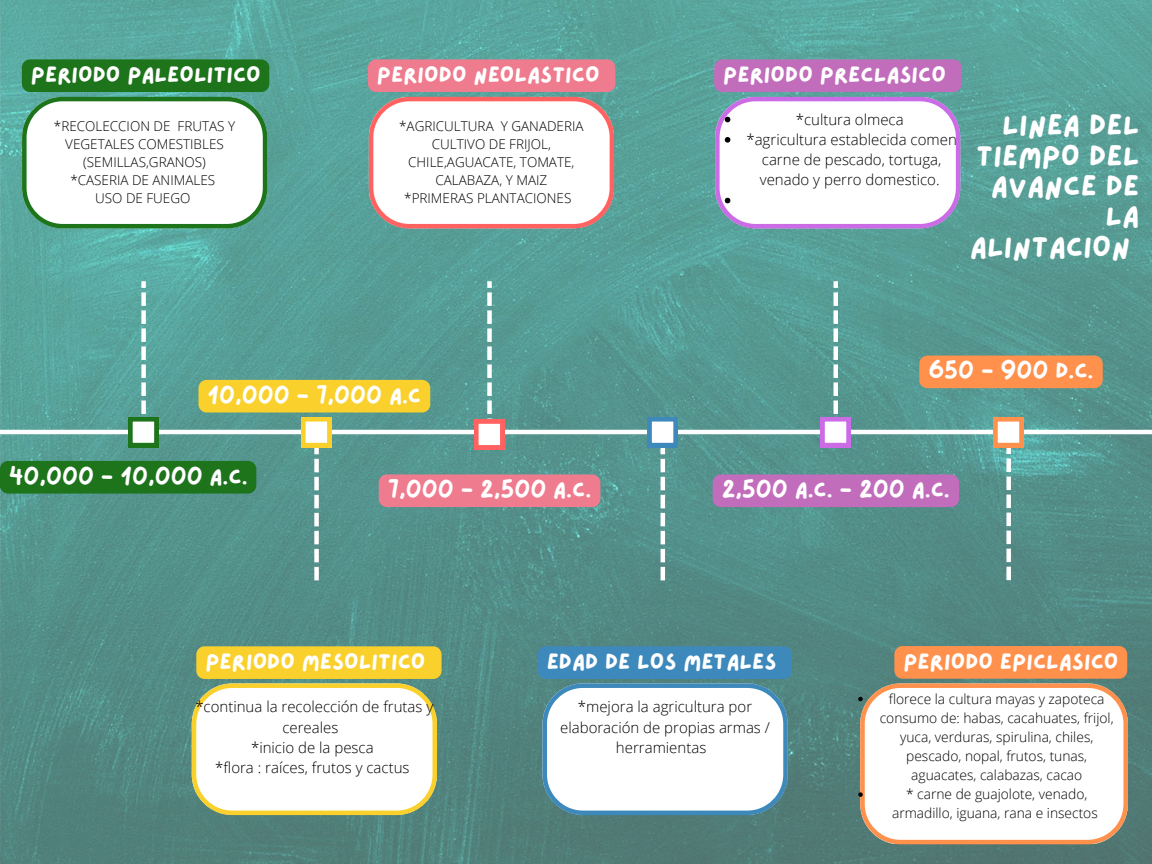
<style>
.page{position:relative;width:1152px;height:864px;background:#fff}
.page>*{position:absolute;margin:0;border:0;box-sizing:border-box;transform-origin:0 0}
.t1{font:29.7px "Lazydog";color:#fff}
.t2{font:22.5px "Lazydog";color:#fff}
.t3{font:300 15px/20.2px "Open Sans";color:#000;text-align:center}
.t4{font:300 13.8px/19.2px "Open Sans";color:#000;text-align:center}
.t5{font:300 13.5px/18px "Open Sans";color:#000;text-align:center}
</style>
<div class="page">
<img style="left:0;top:0;width:1152px;height:864px">
<hr style="left:0;top:430px;width:1152px;height:4px;background:#fff">
<svg style="left:22px;top:97px;width:245px;height:131px"></svg>
<svg style="left:192px;top:683px;width:245px;height:132px"></svg>
<svg style="left:369px;top:97px;width:245px;height:131px"></svg>
<svg style="left:543px;top:683px;width:245px;height:132px"></svg>
<svg style="left:860px;top:683px;width:268px;height:161px"></svg>
<svg style="left:128px;top:281px;width:31px;height:166px;background:#70b0a3"></svg>
<div style="left:22px;top:59px;width:247px;height:33px;background:#1d741b;border-radius:8px"></div>
<div style="left:368px;top:59px;width:247px;height:33px;background:#ef7c8e;border-radius:8px"></div>
<div style="left:714px;top:59px;width:248px;height:33px;background:#c26dbc;border-radius:8px"></div>
<div style="left:196px;top:646px;width:246px;height:33px;background:#fad02c;border-radius:8px"></div>
<div style="left:538px;top:646px;width:254px;height:33px;background:#3e89bc;border-radius:8px"></div>
<div style="left:894px;top:646px;width:233px;height:33px;background:#ff914d;border-radius:8px"></div>
<div style="left:0;top:461px;width:256px;height:33px;background:#1d741b;border-radius:8px"></div>
<div style="left:198px;top:380px;width:232px;height:33px;background:#fad02c;border-radius:8px"></div>
<div style="left:379px;top:474px;width:221px;height:33px;background:#ef7c8e;border-radius:8px"></div>
<div style="left:713px;top:474px;width:246px;height:33px;background:#c26dbc;border-radius:8px"></div>
<div style="left:919px;top:356px;width:184px;height:32px;background:#ff914d;border-radius:8px"></div>
<svg style="left:715px;top:97px;width:245px;height:131px"></svg>
<svg style="left:858px;top:697px;width:5px;height:4px"></svg>
<svg style="left:858px;top:792px;width:5px;height:5px"></svg>
<svg style="left:301px;top:417px;width:31px;height:163px;background:#83ac98"></svg>
<div style="left:474px;top:419px;width:31px;height:30px;background:#ff6260"></div>
<svg style="left:474px;top:281px;width:30px;height:169px;background:#84a7a3"></svg>
<svg style="left:647px;top:417px;width:31px;height:163px"></svg>
<svg style="left:820px;top:281px;width:31px;height:166px"></svg>
<svg style="left:993px;top:417px;width:31px;height:163px"></svg>
<p class="t2" style="left:31px;top:64px;width:232px">PERIODO PALEOLITICO</p>
<p class="t2" style="left:377px;top:64px;width:224px">PERIODO NEOLASTICO</p>
<p class="t2" style="left:723px;top:64px;width:224px">PERIODO PRECLASICO</p>
<p class="t5" style="left:54px;top:116px;width:183px">*RECOLECCION DE FRUTAS Y<br>VEGETALES COMESTIBLES (SEMILLAS,GRANOS)</p>
<p class="t5" style="left:70px;top:170px;width:146px">*CASERIA DE ANIMALES</p>
<p class="t5" style="left:95px;top:188px;width:97px">USO DE FUEGO</p>
<p class="t5" style="left:399px;top:116px;width:186px">*AGRICULTURA Y GANADERIA<br>CULTIVO DE FRIJOL,<br>CHILE,AGUACATE, TOMATE,<br>CALABAZA, Y MAIZ</p>
<p class="t5" style="left:404px;top:188px;width:169px">*PRIMERAS PLANTACIONES</p>
<p class="t3" style="left:796px;top:109px;width:109px">*cultura olmeca</p>
<p class="t3" style="left:746px;top:129px;width:212px">*agricultura establecida comen carne de pescado, tortuga, venado y perro domestico.</p>
<p class="t1" style="left:1002px;top:111px;width:139px">LINEA DEL</p>
<p class="t1" style="left:976px;top:141px;width:165px">TIEMPO DEL</p>
<p class="t1" style="left:991px;top:172px;width:150px">AVANCE DE</p>
<p class="t1" style="left:1106px;top:202px;width:35px">LA</p>
<p class="t1" style="left:970px;top:232px;width:162px">ALINTACION</p>
<p class="t2" style="left:208px;top:384px;width:215px">10,000 - 7,000 A.C</p>
<p class="t2" style="left:928px;top:360px;width:167px">650 - 900 D.C.</p>
<p class="t2" style="left:9px;top:465px;width:240px">40,000 - 10,000 A.C.</p>
<p class="t2" style="left:388px;top:479px;width:205px">7,000 - 2,500 A.C.</p>
<p class="t2" style="left:722px;top:479px;width:230px">2,500 A.C. - 200 A.C.</p>
<p class="t2" style="left:205px;top:651px;width:222px">PERIODO MESOLITICO</p>
<p class="t3" style="left:195px;top:696px;width:239px">*continua la recolección de frutas y cereales</p>
<p class="t3" style="left:251px;top:737px;width:124px">*inicio de la pesca</p>
<p class="t3" style="left:215px;top:757px;width:196px">*flora : raíces, frutos y cactus</p>
<p class="t2" style="left:547px;top:651px;width:231px">EDAD DE LOS METALES</p>
<p class="t2" style="left:903px;top:651px;width:217px">PERIODO EPICLASICO</p>
<p class="t3" style="left:560px;top:696px;width:211px">*mejora la agricultura por elaboración de propias armas / herramientas</p>
<p class="t4" style="left:880px;top:689px;width:235px">florece la cultura mayas y zapoteca consumo de: habas, cacahuates, frijol, yuca, verduras, spirulina, chiles, pescado, nopal, frutos, tunas, aguacates, calabazas, cacao</p>
<p class="t4" style="left:892px;top:784px;width:207px">* carne de guajolote, venado, armadillo, iguana, rana e insectos</p>
</div>
